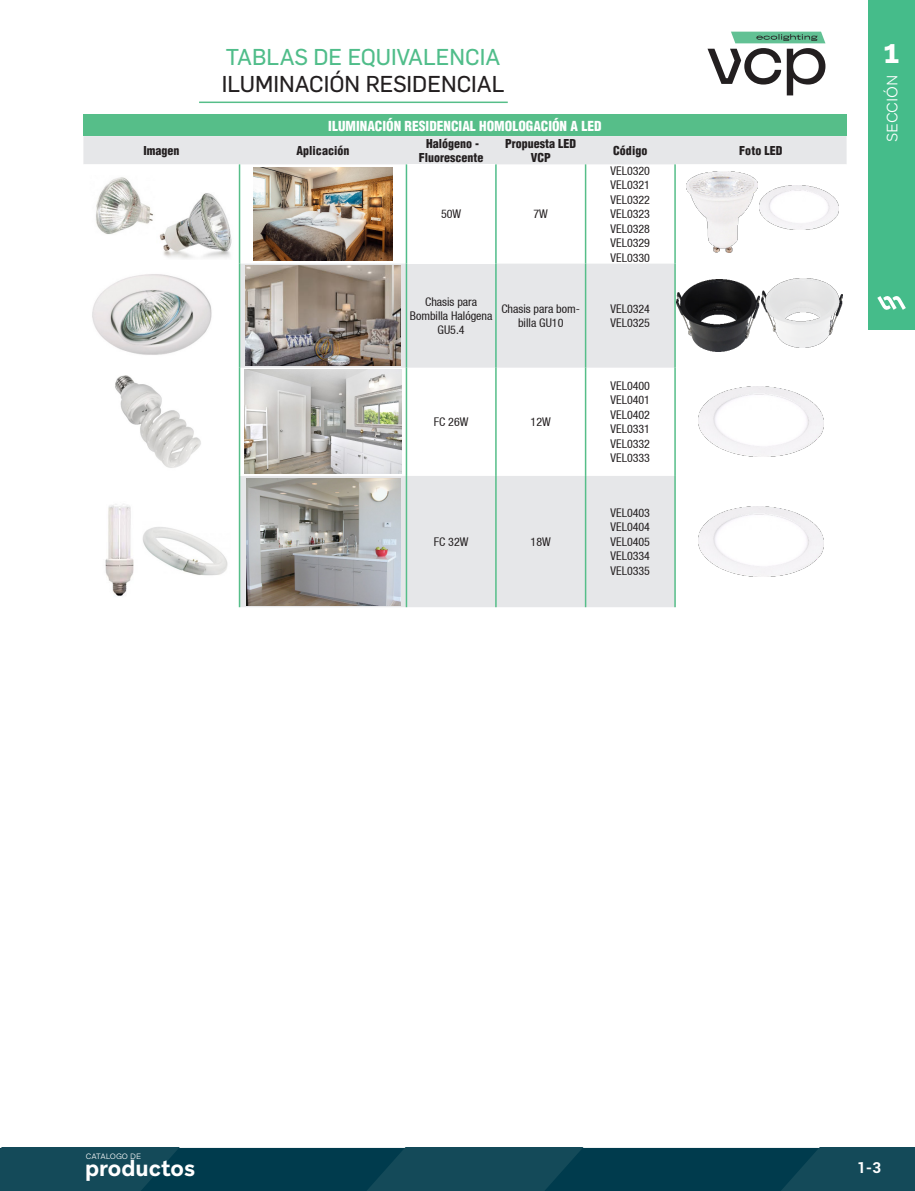
<style>
.page{position:relative;width:915px;height:1191px;background:#fff}
.page>*{position:absolute;margin:0;border:0;box-sizing:border-box;transform-origin:0 0}
.t1{font:900 27px "Aribau Grotesk";color:#fff}
.t2{font:22.5px "Flama Basic";color:#231f20}
.t3{font:22.5px "Flama Basic";color:#50bd8a}
.t4{font:700 22.2px "Aribau Grotesk";color:#fff}
.t5{font:300 15px "Aribau Grotesk";color:#fff}
.t6{font:700 15px "Roboto";color:#fff}
.t7{font:900 condensed 13.5px "Helvetica";color:#fff}
.Estilo_Parrafo_Tabla{font:condensed 12px/14.4px "Helvetica 57";color:#231f20;text-align:center}
.Estilo_Parrafo_Tabla-2{font:900 condensed 12px/14.4px "Helvetica";color:#231f20;text-align:center}
.t8{font:300 7.8px "Aribau Grotesk";letter-spacing:-.005em;color:#fff}
</style>
<div class="page">
<div style="left:867px;top:0;width:47px;height:330px;background:#45bc8a"></div>
<hr style="left:199px;top:102px;width:308px;height:1px;background:#56be89">
<svg style="left:707px;top:32px;width:118px;height:63px"></svg>
<svg style="left:877px;top:296px;width:28px;height:14px"></svg>
<svg style="left:0;top:1147px;width:914px;height:44px;background:#0c4454"></svg>
<div style="left:83px;top:115px;width:763px;height:21px;background:#56be89"></div>
<div style="left:83px;top:136px;width:763px;height:28px;background:#e6e7e9"></div>
<svg style="left:238px;top:264px;width:605px;height:343px;fill:#e6e7e9"></svg>
<hr style="left:239px;top:164px;width:1px;height:100px;background:#56be89">
<hr style="left:584px;top:164px;width:2px;height:100px;background:#56be89">
<hr style="left:674px;top:164px;width:1px;height:100px;background:#56be89">
<hr style="left:239px;top:264px;width:1px;height:104px;background:#56be89">
<hr style="left:239px;top:368px;width:1px;height:108px;background:#56be89">
<hr style="left:239px;top:476px;width:1px;height:131px;background:#56be89">
<hr style="left:584px;top:264px;width:2px;height:104px;background:#56be89">
<hr style="left:674px;top:264px;width:1px;height:104px;background:#56be89">
<hr style="left:405px;top:368px;width:2px;height:108px;background:#56be89">
<hr style="left:495px;top:368px;width:1px;height:108px;background:#56be89">
<hr style="left:584px;top:368px;width:2px;height:108px;background:#56be89">
<hr style="left:674px;top:368px;width:1px;height:108px;background:#56be89">
<hr style="left:405px;top:476px;width:2px;height:131px;background:#56be89">
<hr style="left:495px;top:476px;width:1px;height:131px;background:#56be89">
<hr style="left:584px;top:476px;width:2px;height:131px;background:#56be89">
<hr style="left:674px;top:476px;width:1px;height:131px;background:#56be89">
<hr style="left:405px;top:164px;width:2px;height:100px;background:#50bd8a">
<hr style="left:495px;top:164px;width:1px;height:100px;background:#50bd8a">
<hr style="left:405px;top:264px;width:2px;height:104px;background:#50bd8a">
<hr style="left:495px;top:264px;width:1px;height:104px;background:#50bd8a">
<img style="left:253px;top:167px;width:140px;height:94px">
<img style="left:246px;top:266px;width:154px;height:99px">
<img style="left:245px;top:370px;width:156px;height:104px">
<img style="left:698px;top:387px;width:125px;height:70px">
<img style="left:246px;top:478px;width:154px;height:127px">
<img style="left:698px;top:507px;width:125px;height:69px">
<img style="left:96px;top:177px;width:58px;height:57px">
<img style="left:159px;top:193px;width:73px;height:66px">
<img style="left:686px;top:171px;width:71px;height:81px">
<img style="left:759px;top:186px;width:79px;height:44px">
<img style="left:92px;top:274px;width:120px;height:81px">
<img style="left:115px;top:375px;width:86px;height:93px">
<img style="left:142px;top:527px;width:86px;height:49px">
<img style="left:105px;top:504px;width:29px;height:93px">
<img style="left:676px;top:280px;width:83px;height:71px">
<img style="left:761px;top:278px;width:81px;height:69px">
<p class="t3" style="left:226px;top:41px;width:276px">TABLAS DE EQUIVALENCIA</p>
<p class="t2" style="left:222px;top:68px;width:284px">ILUMINACIÓN RESIDENCIAL</p>
<p class="t7" style="left:328px;top:117px;width:275px">ILUMINACIÓN RESIDENCIAL HOMOLOGACIÓN A LED</p>
<p class="Estilo_Parrafo_Tabla-2" style="left:143px;top:143px;width:37px">Imagen</p>
<p class="Estilo_Parrafo_Tabla-2" style="left:296px;top:143px;width:54px">Aplicación</p>
<p class="Estilo_Parrafo_Tabla-2" style="left:418px;top:136px;width:66px">Halógeno -<br>Fluorescente</p>
<p class="Estilo_Parrafo_Tabla-2" style="left:505px;top:136px;width:72px">Propuesta LED<br>VCP</p>
<p class="Estilo_Parrafo_Tabla-2" style="left:613px;top:143px;width:36px">Código</p>
<p class="Estilo_Parrafo_Tabla-2" style="left:739px;top:143px;width:44px">Foto LED</p>
<p class="Estilo_Parrafo_Tabla" style="left:441px;top:207px;width:22px">50W</p>
<p class="Estilo_Parrafo_Tabla" style="left:533px;top:207px;width:16px">7W</p>
<p class="Estilo_Parrafo_Tabla" style="left:610px;top:163px;width:41px;text-align:justify">VEL0320<br>VEL0321<br>VEL0322<br>VEL0323<br>VEL0328<br>VEL0329<br>VEL0330</p>
<p class="Estilo_Parrafo_Tabla" style="left:409px;top:294px;width:84px">Chasis para<br>Bombilla Halógena<br>GU5.4</p>
<p class="Estilo_Parrafo_Tabla" style="left:501px;top:301px;width:80px">Chasis para bom&shy;billa GU10</p>
<p class="Estilo_Parrafo_Tabla" style="left:610px;top:301px;width:41px;text-align:left">VEL0324<br>VEL0325</p>
<p class="Estilo_Parrafo_Tabla" style="left:433px;top:414px;width:36px">FC 26W</p>
<p class="Estilo_Parrafo_Tabla" style="left:530px;top:414px;width:22px">12W</p>
<p class="Estilo_Parrafo_Tabla" style="left:433px;top:534px;width:36px">FC 32W</p>
<p class="Estilo_Parrafo_Tabla" style="left:530px;top:534px;width:22px">18W</p>
<p class="Estilo_Parrafo_Tabla" style="left:610px;top:378px;width:41px">VEL0400</p>
<p class="Estilo_Parrafo_Tabla" style="left:610px;top:393px;width:41px">VEL0401</p>
<p class="Estilo_Parrafo_Tabla" style="left:610px;top:407px;width:41px">VEL0402</p>
<p class="Estilo_Parrafo_Tabla" style="left:610px;top:422px;width:41px">VEL0331</p>
<p class="Estilo_Parrafo_Tabla" style="left:610px;top:436px;width:41px">VEL0332</p>
<p class="Estilo_Parrafo_Tabla" style="left:610px;top:450px;width:41px">VEL0333</p>
<p class="Estilo_Parrafo_Tabla" style="left:610px;top:505px;width:41px">VEL0403</p>
<p class="Estilo_Parrafo_Tabla" style="left:610px;top:520px;width:41px">VEL0404</p>
<p class="Estilo_Parrafo_Tabla" style="left:610px;top:534px;width:41px">VEL0405</p>
<p class="Estilo_Parrafo_Tabla" style="left:610px;top:549px;width:41px">VEL0334</p>
<p class="Estilo_Parrafo_Tabla" style="left:610px;top:563px;width:41px">VEL0335</p>
<h1 class="t1" style="left:883px;top:36px;width:17px">1</h1>
<p class="t5" style="left:882px;top:142px;width:69px;rotate:-90deg">SECCIÓN</p>
<p class="t8" style="left:86px;top:1151px;width:57px">CATALOGO DE</p>
<h3 class="t4" style="left:85px;top:1154px;width:111px">productos</h3>
<p class="t6" style="left:856px;top:1157px;width:25px">1-3</p>
</div>
